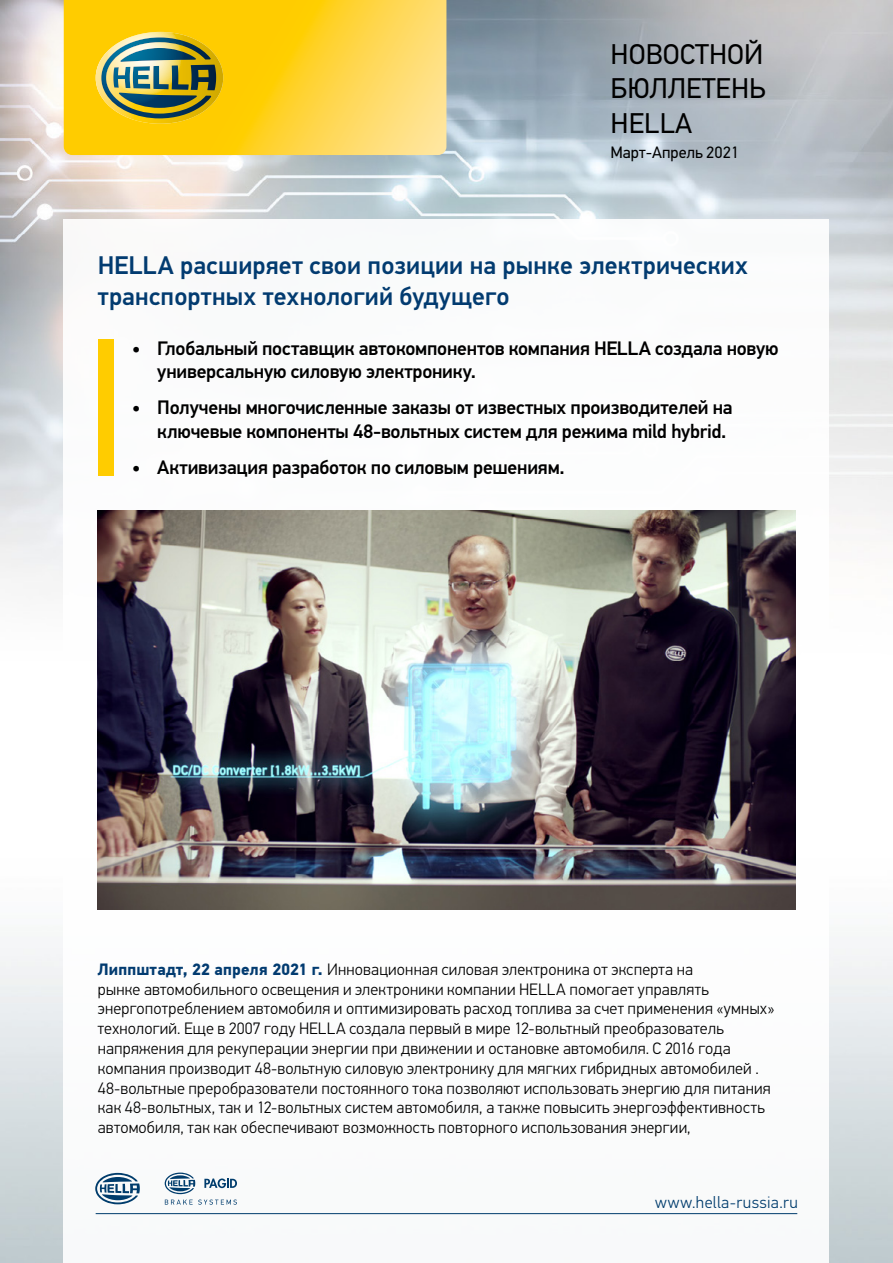
<style>
.page{position:relative;width:893px;height:1263px;background:#fff}
.page>*{position:absolute;margin:0;border:0;box-sizing:border-box;transform-origin:0 0}
.t1{font:28.5px/34.2px "Hella DIN Universal";color:#000;text-align:justify}
.t2{font:500 25.5px/30.6px "Hella DIN Universal";letter-spacing:.005em;color:#023b70}
.t3{font:500 19.5px/23.4px "Hella DIN Universal";letter-spacing:-.01em;color:#000}
.t4{font:300 16.5px/19.8px "Hella DIN Universal";letter-spacing:.01em;color:#000}
.t5{font:300 16.5px "Hella DIN Universal";letter-spacing:.025em;color:#003c6d}
.t6{font:16.5px "Hella DIN Universal";color:#000}
.s1{font-weight:700;color:#023b70}
</style>
<div class="page">
<img style="left:0;top:0;width:893px;height:1263px">
<div style="left:64px;top:219px;width:765px;height:1044px;background:#fff"></div>
<hr style="left:96px;top:1213px;width:701px;height:1px;background:#003c6d">
<svg style="left:165px;top:1172px;width:72px;height:33px"></svg>
<svg style="left:95px;top:1173px;width:45px;height:31px"></svg>
<svg style="left:64px;top:0;width:382px;height:155px;background:#fed32e"></svg>
<svg style="left:96px;top:32px;width:127px;height:92px;background:#fecc05"></svg>
<img style="left:96px;top:32px;width:127px;height:92px;border-radius:50%">
<div style="left:98px;top:339px;width:16px;height:136px;background:#fc0"></div>
<img style="left:98px;top:511px;width:697px;height:399px">
<h1 class="t1" style="left:611px;top:39px;width:156px">НОВОСТНОЙ БЮЛЛЕТЕНЬ HELLA</h1>
<p class="t6" style="left:611px;top:142px;width:130px">Март-Апрель 2021</p>
<h2 class="t2" style="left:98px;top:252px;width:652px">HELLA расширяет свои позиции на рынке электрических транспортных технологий будущего</h2>
<p class="t3" style="left:157px;top:338px;width:623px;text-indent:-26px">• Глобальный поставщик автокомпонентов компания HELLA создала новую универсальную силовую электронику.</p>
<p class="t3" style="left:157px;top:398px;width:577px;text-indent:-26px">• Получены многочисленные заказы от известных производителей на ключевые компоненты 48-вольтных систем для режима mild hybrid.</p>
<p class="t3" style="left:132px;top:457px;width:434px">• Активизация разработок по силовым решениям.</p>
<p class="t4" style="left:98px;top:960px;width:678px"><span class="s1">Липпштадт, 22 апреля 2021 г.</span> Инновационная силовая электроника от эксперта на<br>рынке автомобильного освещения и электроники компании HELLA помогает управлять энергопотреблением автомобиля и оптимизировать расход топлива за счет применения «умных» технологий. Еще в 2007 году HELLA создала первый в мире 12-вольтный преобразователь напряжения для рекуперации энергии при движении и остановке автомобиля. С 2016 года компания производит 48-вольтную силовую электронику для мягких гибридных автомобилей .<br>48-вольтные преробразователи постоянного тока позволяют использовать энергию для питания как 48-вольтных, так и 12-вольтных систем автомобиля, а также повысить энергоэффективность автомобиля, так как обеспечивают возможность повторного использования энергии,</p>
<p class="t5" style="left:655px;top:1192px;width:144px">www.hella-russia.ru</p>
</div>
